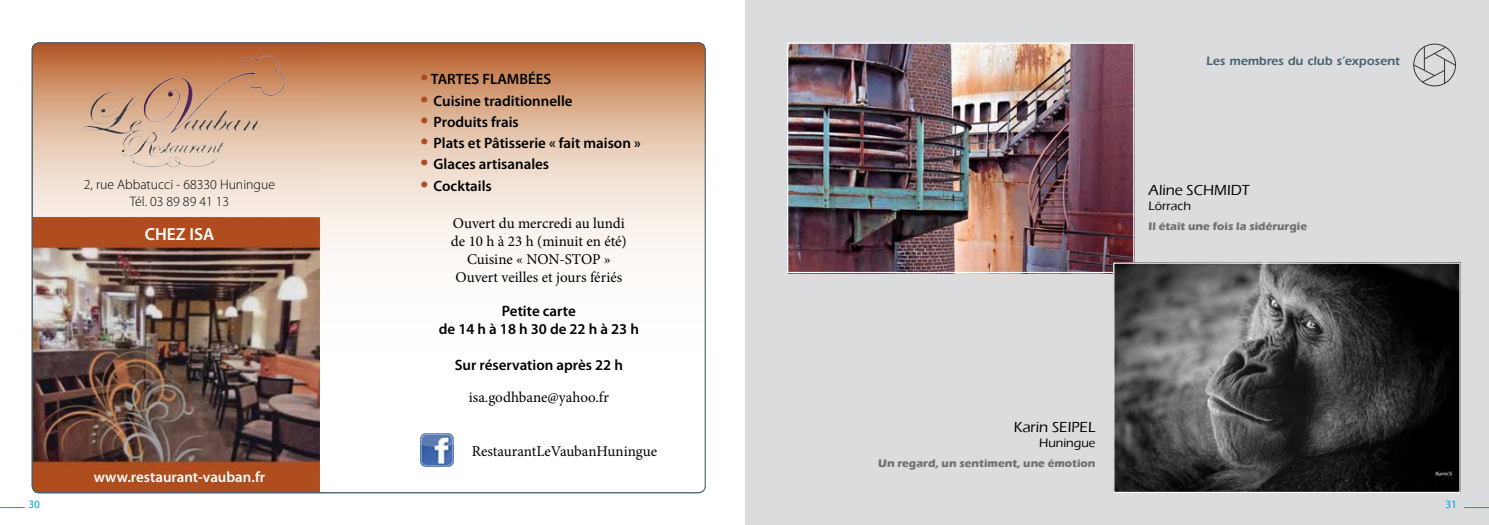
<style>
.page{position:relative;width:1489px;height:525px;background:#fff}
.page>*{position:absolute;margin:0;border:0;box-sizing:border-box;transform-origin:0 0}
.t1{font:600 17.5px "Myriad Pro";color:#fff}
.t2{font:600 15px/18px "Myriad Pro";color:#000;text-align:center}
.t3{font:15px/18px "Minion Pro";color:#000;text-align:center}
.t4{font:600 15px "Myriad Pro";color:#fff}
.t5{font:500 15px "Eras ITC";color:#000}
.t6{font:300 13.75px/16.5px "Myriad Pro";color:#000;text-align:center}
.t7{font:600 12.5px "ITC Eras Std";color:#486374}
.t8{font:500 12.5px "Eras ITC";color:#000}
.t9{font:700 11.25px "Eras ITC";color:#707172}
.t10{font:11.25px "Myriad Pro";color:#009ee0}
.s1{font-size:25px;color:#af4d20}
</style>
<div class="page">
<div style="left:745px;top:0;width:743px;height:524px;background:#dbdcdd"></div>
<div style="left:1413px;top:44px;width:42px;height:42px;border:1px solid #000;border-radius:50%"></div>
<svg style="left:1413px;top:47px;width:42px;height:36px"></svg>
<svg style="left:1464px;top:507px;width:24px;height:1px"></svg>
<svg style="left:0;top:507px;width:25px;height:1px"></svg>
<img style="left:789px;top:45px;width:343px;height:226px">
<div style="left:787px;top:43px;width:347px;height:230px;border:1px solid #fff"></div>
<img style="left:1115px;top:264px;width:343px;height:227px">
<div style="left:1113px;top:262px;width:347px;height:231px;border:1px solid #fff"></div>
<img style="left:32px;top:43px;width:288px;height:450px">
<svg style="left:320px;top:43px;width:385px;height:449px"></svg>
<img style="left:420px;top:433px;width:33px;height:33px">
<p class="t6" style="left:84px;top:176px;width:193px">2, rue Abbatucci - 68330 Huningue<br>Tél. 03 89 89 41 13</p>
<p class="t1" style="left:145px;top:222px;width:71px">CHEZ ISA</p>
<p class="t4" style="left:94px;top:467px;width:173px">www.restaurant-vauban.fr</p>
<p class="t2" style="left:420px;top:70px;width:132px"><span class="s1">•</span> TARTES FLAMBÉES</p>
<p class="t2" style="left:420px;top:91px;width:154px"><span class="s1">•</span> Cuisine traditionnelle</p>
<p class="t2" style="left:420px;top:112px;width:100px"><span class="s1">•</span> Produits frais</p>
<p class="t2" style="left:420px;top:134px;width:222px"><span class="s1">•</span> Plats et Pâtisserie « fait maison »</p>
<p class="t2" style="left:420px;top:155px;width:130px"><span class="s1">•</span> Glaces artisanales</p>
<p class="t2" style="left:420px;top:176px;width:73px"><span class="s1">•</span> Cocktails</p>
<p class="t3" style="left:451px;top:214px;width:177px">Ouvert du mercredi au lundi de 10 h à 23 h (minuit en été)<br>Cuisine « NON-STOP »<br>Ouvert veilles et jours fériés</p>
<p class="t2" style="left:439px;top:301px;width:202px">Petite carte<br>de 14 h à 18 h 30 de 22 h à 23 h</p>
<p class="t2" style="left:455px;top:355px;width:170px">Sur réservation après 22 h</p>
<p class="t3" style="left:469px;top:388px;width:142px">isa.godhbane@yahoo.fr</p>
<p class="t3" style="left:472px;top:442px;width:187px">RestaurantLeVaubanHuningue</p>
<p class="t7" style="left:1206px;top:54px;width:195px">Les membres du club s’exposent</p>
<p class="t5" style="left:1148px;top:181px;width:102px">Aline SCHMIDT</p>
<p class="t8" style="left:1148px;top:198px;width:44px">Lörrach</p>
<p class="t9" style="left:1148px;top:219px;width:160px">Il était une fois la sidérurgie</p>
<p class="t5" style="left:1013px;top:419px;width:83px">Karin SEIPEL</p>
<p class="t8" style="left:1039px;top:436px;width:58px">Huningue</p>
<p class="t9" style="left:878px;top:457px;width:219px">Un regard, un sentiment, une émotion</p>
<p class="t10" style="left:28px;top:497px;width:13px">30</p>
<p class="t10" style="left:1445px;top:497px;width:13px">31</p>
</div>
